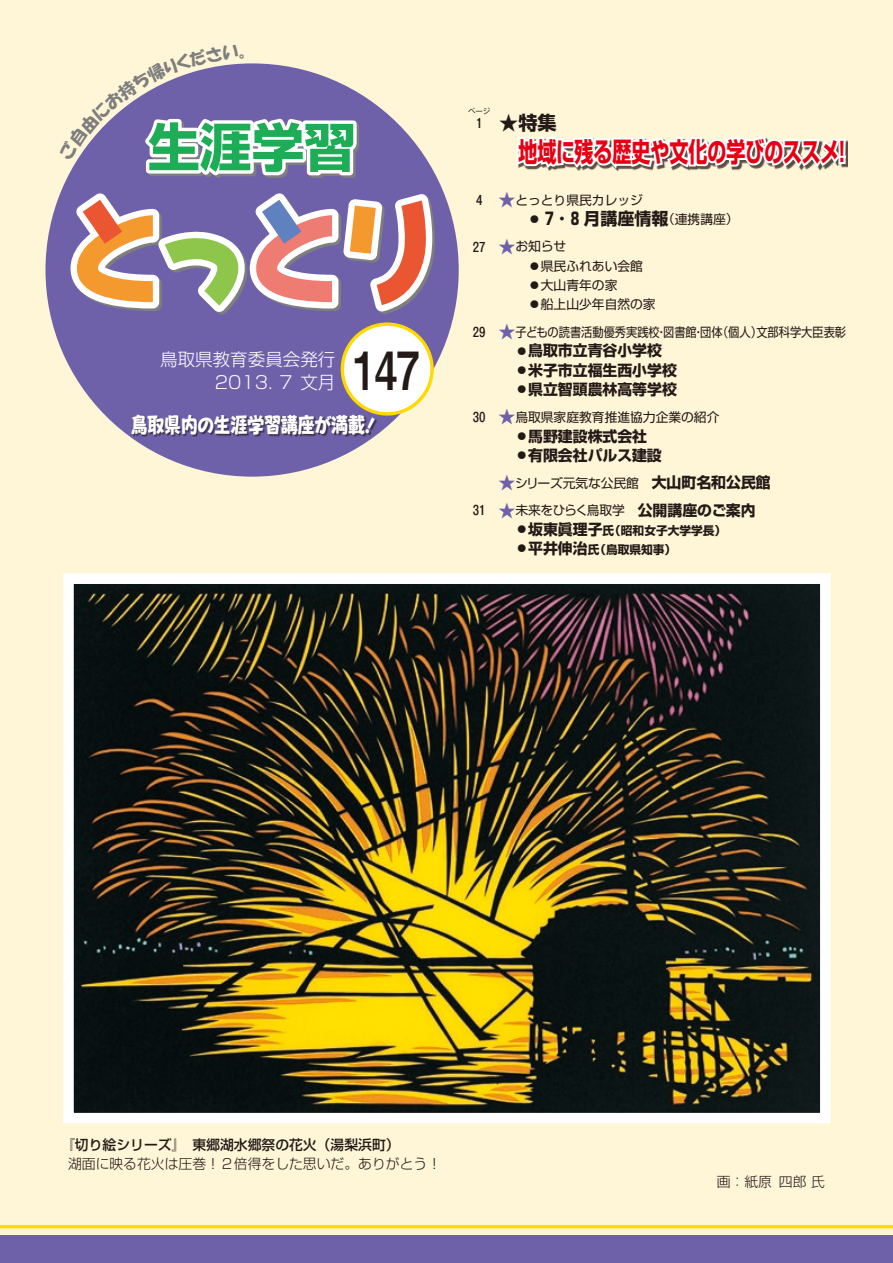
<style>
.page{position:relative;width:893px;height:1263px;background:#fff5d7}
.page>*{position:absolute;margin:0;border:0;box-sizing:border-box;transform-origin:0 0}
.t1{font:52.65px "Midashi Go Pro MB31";color:#231916;scale:.75 1}
.t2{font:700 26.85px "Shin Go Pro";color:#e60013;scale:.71 1}
.t3{font:22.35px "Pop Happiness Std EB";letter-spacing:-.1em;color:#fff;scale:.83 1}
.t4{font:700 19.2px "Shin Go Pro";color:#231916}
.t5{font:300 17.55px/23.4px "Shin Go Pro";color:#fff;text-align:right}
.t6{font:700 16.95px "Shin Go Pro";color:#231916}
.t7{font:700 14.85px/19.2px "Shin Go Pro";color:#231916}
.t8{font:300 13.8px "Shin Go Pro";color:#231916}
.t9{font:500 13.8px "Shin Go Pro";color:#231916}
.t10{font:12.75px/19.2px "Shin Go Pro";color:#231916}
.t11{font:12.75px "Shin Go Pro";color:#231916;scale:.88 1}
.t12{font:500 12.75px "Gothic MB101 Pro";color:#231916}
.t13{font:700 11.7px/19.2px "Shin Go Pro";color:#231916}
.t14{font:7.5px "Gothic MB101 Pro";color:#231916}
.s1{font-family:"Gothic MB101 Pro";font-weight:500}
.s2{font-weight:700;font-size:16.95px;color:#6f61a9}
.s3{font-weight:400;font-size:12.75px}
.s4{font-weight:700;font-size:14.85px}
.s5{font-size:14.85px}
</style>
<div class="page">
<div style="left:45px;top:63px;width:414px;height:414px;background:#6f61a9;border-radius:50%"></div>
<div style="left:342px;top:324px;width:90px;height:90px;background:#fff;border-radius:50%"></div>
<div style="left:341px;top:322px;width:93px;height:94px;border:3px solid #ffd900;border-radius:50%"></div>
<hr style="left:0;top:1225px;width:893px;height:3px;background:#ffd900">
<div style="left:0;top:1235px;width:893px;height:28px;background:#6f61a9"></div>
<img style="left:75px;top:585px;width:744px;height:526px">
<div style="left:63px;top:573px;width:768px;height:550px;border:11px solid #fff"></div>
<svg style="left:71px;top:193px;width:364px;height:121px"></svg>
<svg style="left:516px;top:136px;width:327px;height:35px"></svg>
<div style="left:838px;top:139px;width:8px;height:19px;border:4px solid #fff"></div>
<div style="left:838px;top:156px;width:8px;height:8px;border:4px solid #fff"></div>
<div style="left:133px;top:416px;width:243px;height:20px;background:#231916;opacity:.65"></div>
<svg style="left:67px;top:63px;width:292px;height:115px"></svg>
<h3 class="t5" style="left:160px;top:345px;width:177px">鳥取県教育委員会発行<br>2013. ７ 文月</h3>
<h1 class="t1" style="left:353px;top:328px;width:89px">147</h1>
<h3 class="t3" style="left:130px;top:411px;width:303px">鳥取県内の生涯学習講座が満載！</h3>
<p class="t14" style="left:468px;top:105px;width:24px">ページ</p>
<p class="t12" style="left:476px;top:113px;width:5px">１</p>
<h3 class="t4" style="left:499px;top:108px;width:59px">★特集</h3>
<h2 class="t2" style="left:518px;top:130px;width:462px">地域に残る歴史や文化の学びのススメ!</h2>
<p class="t10" style="left:476px;top:189px;width:168px"><span class="s1">4</span> <span class="s2">★</span>とっとり県民カレッジ</p>
<h3 class="t6" style="left:528px;top:206px;width:206px"><span class="s3">◦</span> 7 ・ 8 月講座情報<span class="s3">（連携講座）</span></h3>
<p class="t10" style="left:528px;top:235px;width:129px;text-indent:-55px"><span class="s1">27</span> <span class="s2">★</span>お知らせ<br>◦県民ふれあい会館◦大山青年の家<br>◦船上山少年自然の家</p>
<p class="t11" style="left:473px;top:321px;width:426px"><span class="s1">29</span> <span class="s2">★</span>子どもの読書活動優秀実践校・図書館・団体（個人）文部科学大臣表彰</p>
<p class="t7" style="left:515px;top:340px;width:163px"><span class="s3">◦</span>鳥取市立青谷小学校<span class="s3">◦</span>米子市立福生西小学校<span class="s3">◦</span>県立智頭農林高等学校</p>
<p class="t10" style="left:473px;top:406px;width:248px"><span class="s1">30</span> <span class="s2">★</span>鳥取県家庭教育推進協力企業の紹介</p>
<p class="t7" style="left:515px;top:425px;width:148px"><span class="s3">◦</span>馬野建設株式会社<span class="s3">◦</span>有限会社パルス建設</p>
<p class="t10" style="left:473px;top:467px;width:299px;line-height:27.6px;text-indent:26px"><span class="s2">★</span>シリーズ元気な公民館　<span class="s4">大山町名和公民館<br></span><span class="s1">31</span> <span class="s2">★</span>未来をひらく鳥取学　<span class="s4">公開講座のご案内</span></p>
<p class="t13" style="left:515px;top:520px;width:212px"><span class="s3">◦</span><span class="s5">坂東眞理子</span>氏（昭和女子大学学長）<span class="s3">◦</span><span class="s5">平井伸治</span>氏（鳥取県知事）</p>
<p class="t9" style="left:61px;top:1133px;width:340px">『切り絵シリーズ』　東郷湖水郷祭の花火（湯梨浜町）</p>
<p class="t8" style="left:68px;top:1153px;width:375px">湖面に映る花火は圧巻！２倍得をした思いだ。ありがとう！</p>
<p class="t8" style="left:717px;top:1171px;width:110px">画：紙原 四郎 氏</p>
</div>
